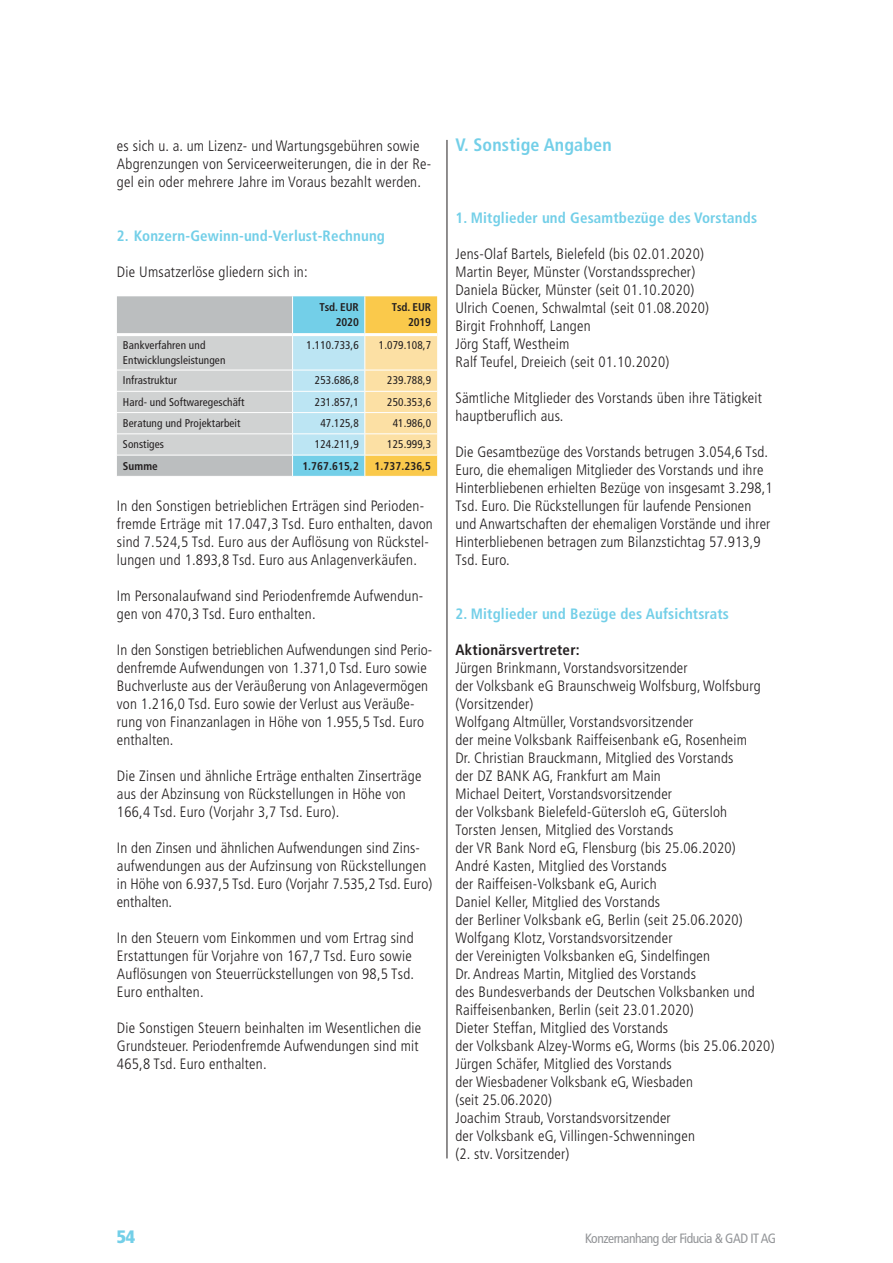
<style>
.page{position:relative;width:893px;height:1263px;background:#fff}
.page>*{position:absolute;margin:0;border:0;box-sizing:border-box;transform-origin:0 0}
.t1{font:700 condensed 18px "Frutiger";letter-spacing:.01em;color:#73cfe8}
.t2{font:900 condensed 18px "Frutiger";color:#73cfe8}
.t3{font:300 condensed 15px/18px "Frutiger";letter-spacing:.015em;color:#231f20}
.t4{font:700 condensed 15px "Frutiger";letter-spacing:.01em;color:#73cfe8}
.t5{font:700 condensed 15px "Frutiger";letter-spacing:.015em;color:#231f20}
.t6{font:condensed 13.5px "Frutiger";letter-spacing:-.035em;color:#939598}
.t7{font:condensed 11.25px/15px "Frutiger";letter-spacing:.01em;color:#231f20}
.t8{font:700 condensed 11.25px/15px "Frutiger";letter-spacing:-.01em;color:#231f20;text-align:right}
</style>
<div class="page">
<svg style="left:117px;top:296px;width:320px;height:180px;background:#ccd3c5"></svg>
<hr style="left:117px;top:370px;width:176px;height:1px;background:#fff">
<hr style="left:293px;top:370px;width:72px;height:1px;background:#fff">
<hr style="left:365px;top:370px;width:72px;height:1px;background:#fff">
<hr style="left:117px;top:391px;width:176px;height:1px;background:#fff">
<hr style="left:293px;top:391px;width:72px;height:1px;background:#fff">
<hr style="left:365px;top:391px;width:72px;height:1px;background:#fff">
<hr style="left:117px;top:412px;width:176px;height:1px;background:#fff">
<hr style="left:293px;top:412px;width:72px;height:1px;background:#fff">
<hr style="left:365px;top:412px;width:72px;height:1px;background:#fff">
<hr style="left:117px;top:433px;width:176px;height:1px;background:#fff">
<hr style="left:293px;top:433px;width:72px;height:1px;background:#fff">
<hr style="left:365px;top:433px;width:72px;height:1px;background:#fff">
<hr style="left:117px;top:455px;width:176px;height:1px;background:#fff">
<hr style="left:293px;top:455px;width:72px;height:1px;background:#fff">
<hr style="left:365px;top:455px;width:72px;height:1px;background:#fff">
<hr style="left:117px;top:333px;width:176px;height:3px;background:#fff">
<hr style="left:293px;top:333px;width:72px;height:3px;background:#fff">
<hr style="left:365px;top:333px;width:72px;height:3px;background:#fff">
<hr style="left:447px;top:140px;width:1px;height:1018px;background:#231f20">
<p class="t3" style="left:117px;top:137px;width:316px">es sich u. a. um Lizenz- und Wartungsgebühren sowie<br>Abgrenzungen von Serviceerweiterungen, die in der Re&shy;gel ein oder mehrere Jahre im Voraus bezahlt werden.</p>
<p class="t4" style="left:117px;top:227px;width:270px">2. Konzern-Gewinn-und-Verlust-Rechnung</p>
<p class="t3" style="left:117px;top:263px;width:192px">Die Umsatzerlöse gliedern sich in:</p>
<p class="t8" style="left:319px;top:299px;width:41px">Tsd. EUR<br>2020</p>
<p class="t8" style="left:392px;top:299px;width:41px">Tsd. EUR<br>2019</p>
<p class="t7" style="left:123px;top:338px;width:104px">Bankverfahren und<br>Entwicklungsleistungen</p>
<p class="t7" style="left:307px;top:338px;width:54px">1.110.733,6</p>
<p class="t7" style="left:379px;top:338px;width:54px">1.079.108,7</p>
<p class="t7" style="left:123px;top:373px;width:56px">Infrastruktur</p>
<p class="t7" style="left:315px;top:373px;width:45px">253.686,8</p>
<p class="t7" style="left:387px;top:373px;width:45px">239.788,9</p>
<p class="t7" style="left:123px;top:394px;width:123px">Hard- und Softwaregeschäft</p>
<p class="t7" style="left:315px;top:394px;width:45px">231.857,1</p>
<p class="t7" style="left:387px;top:394px;width:45px">250.353,6</p>
<p class="t7" style="left:123px;top:416px;width:119px">Beratung und Projektarbeit</p>
<p class="t7" style="left:320px;top:416px;width:40px">47.125,8</p>
<p class="t7" style="left:393px;top:416px;width:40px">41.986,0</p>
<p class="t7" style="left:123px;top:437px;width:43px">Sonstiges</p>
<p class="t7" style="left:315px;top:437px;width:45px">124.211,9</p>
<p class="t7" style="left:387px;top:437px;width:45px">125.999,3</p>
<p class="t8" style="left:123px;top:458px;width:36px">Summe</p>
<p class="t8" style="left:302px;top:458px;width:58px">1.767.615,2</p>
<p class="t8" style="left:375px;top:458px;width:58px">1.737.236,5</p>
<p class="t3" style="left:117px;top:497px;width:317px">In den Sonstigen betrieblichen Erträgen sind Perioden&shy;fremde Erträge mit 17.047,3 Tsd. Euro enthalten, davon sind 7.524,5 Tsd. Euro aus der Auflösung von Rückstel&shy;lungen und 1.893,8 Tsd. Euro aus Anlagenverkäufen.</p>
<p class="t3" style="left:117px;top:587px;width:308px">Im Personalaufwand sind Periodenfremde Aufwendun&shy;gen von 470,3 Tsd. Euro enthalten.</p>
<p class="t3" style="left:117px;top:641px;width:317px">In den Sonstigen betrieblichen Aufwendungen sind Perio&shy;denfremde Aufwendungen von 1.371,0 Tsd. Euro sowie Buchverluste aus der Veräußerung von Anlagevermögen von 1.216,0 Tsd. Euro sowie der Verlust aus Veräuße&shy;rung von Finanzanlagen in Höhe von 1.955,5 Tsd. Euro enthalten.</p>
<p class="t3" style="left:117px;top:767px;width:306px">Die Zinsen und ähnliche Erträge enthalten Zinserträge aus der Abzinsung von Rückstellungen in Höhe von<br>166,4 Tsd. Euro (Vorjahr 3,7 Tsd. Euro).</p>
<p class="t3" style="left:117px;top:839px;width:317px">In den Zinsen und ähnlichen Aufwendungen sind Zins&shy;aufwendungen aus der Aufzinsung von Rückstellungen in Höhe von 6.937,5 Tsd. Euro (Vorjahr 7.535,2 Tsd. Euro) enthalten.</p>
<p class="t3" style="left:117px;top:929px;width:299px">In den Steuern vom Einkommen und vom Ertrag sind Erstattungen für Vorjahre von 167,7 Tsd. Euro sowie Auflösungen von Steuerrückstellungen von 98,5 Tsd.<br>Euro enthalten.</p>
<p class="t3" style="left:117px;top:1019px;width:306px">Die Sonstigen Steuern beinhalten im Wesentlichen die<br>Grundsteuer. Periodenfremde Aufwendungen sind mit<br>465,8 Tsd. Euro enthalten.</p>
<p class="t1" style="left:455px;top:134px;width:158px">V. Sonstige Angaben</p>
<p class="t4" style="left:455px;top:209px;width:303px">1. Mitglieder und Gesamtbezüge des Vorstands</p>
<p class="t3" style="left:455px;top:245px;width:255px">Jens-Olaf Bartels, Bielefeld (bis 02.01.2020)<br>Martin Beyer, Münster (Vorstandssprecher)<br>Daniela Bücker, Münster (seit 01.10.2020)<br>Ulrich Coenen, Schwalmtal (seit 01.08.2020)<br>Birgit Frohnhoff, Langen<br>Jörg Staff, Westheim<br>Ralf Teufel, Dreieich (seit 01.10.2020)</p>
<p class="t3" style="left:455px;top:389px;width:308px">Sämtliche Mitglieder des Vorstands üben ihre Tätigkeit hauptberuflich aus.</p>
<p class="t3" style="left:455px;top:443px;width:319px">Die Gesamtbezüge des Vorstands betrugen 3.054,6 Tsd.<br>Euro, die ehemaligen Mitglieder des Vorstands und ihre Hinterbliebenen erhielten Bezüge von insgesamt 3.298,1<br>Tsd. Euro. Die Rückstellungen für laufende Pensionen und Anwartschaften der ehemaligen Vorstände und ihrer Hinterbliebenen betragen zum Bilanzstichtag 57.913,9<br>Tsd. Euro.</p>
<p class="t4" style="left:455px;top:605px;width:275px">2. Mitglieder und Bezüge des Aufsichtsrats</p>
<p class="t5" style="left:455px;top:641px;width:126px">Aktionärsvertreter:</p>
<p class="t3" style="left:455px;top:659px;width:321px">Jürgen Brinkmann, Vorstandsvorsitzender<br>der Volksbank eG Braunschweig Wolfsburg, Wolfsburg (Vorsitzender)<br>Wolfgang Altmüller, Vorstandsvorsitzender<br>der meine Volksbank Raiffeisenbank eG, Rosenheim<br>Dr. Christian Brauckmann, Mitglied des Vorstands<br>der DZ BANK AG, Frankfurt am Main<br>Michael Deitert, Vorstandsvorsitzender<br>der Volksbank Bielefeld-Gütersloh eG, Gütersloh<br>Torsten Jensen, Mitglied des Vorstands<br>der VR Bank Nord eG, Flensburg (bis 25.06.2020)<br>André Kasten, Mitglied des Vorstands<br>der Raiffeisen-Volksbank eG, Aurich<br>Daniel Keller, Mitglied des Vorstands<br>der Berliner Volksbank eG, Berlin (seit 25.06.2020)<br>Wolfgang Klotz, Vorstandsvorsitzender<br>der Vereinigten Volksbanken eG, Sindelfingen<br>Dr. Andreas Martin, Mitglied des Vorstands<br>des Bundesverbands der Deutschen Volksbanken und Raiffeisenbanken, Berlin (seit 23.01.2020)<br>Dieter Steffan, Mitglied des Vorstands<br>der Volksbank Alzey-Worms eG, Worms (bis 25.06.2020)<br>Jürgen Schäfer, Mitglied des Vorstands<br>der Wiesbadener Volksbank eG, Wiesbaden<br>(seit 25.06.2020)<br>Joachim Straub, Vorstandsvorsitzender<br>der Volksbank eG, Villingen-Schwenningen<br>(2. stv. Vorsitzender)</p>
<p class="t2" style="left:117px;top:1226px;width:20px">54</p>
<p class="t6" style="left:585px;top:1231px;width:192px">Konzernanhang der Fiducia &amp; GAD IT AG</p>
</div>
